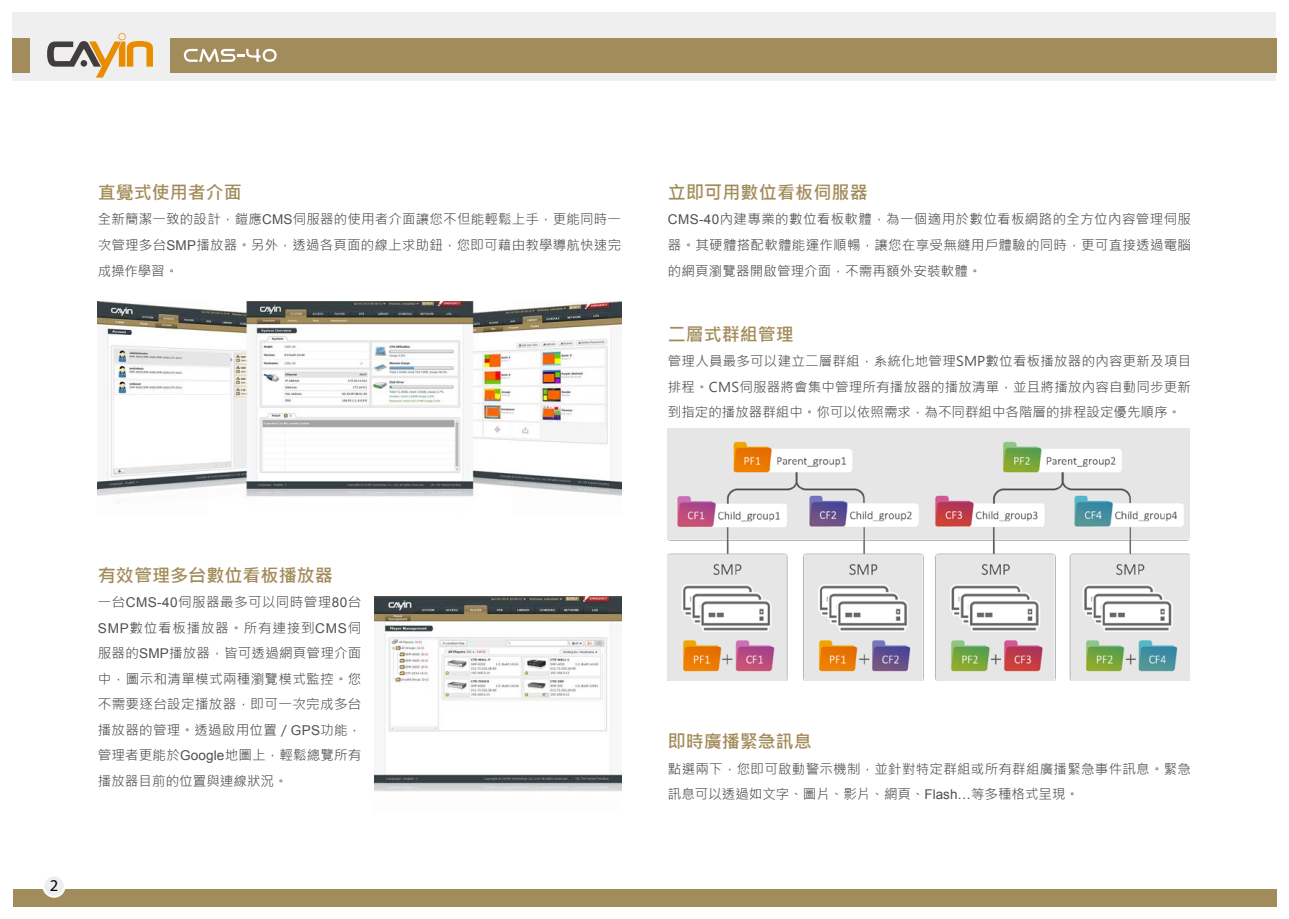
<style>
.page{position:relative;width:1289px;height:919px;background:#fff}
.page>*{position:absolute;margin:0;border:0;box-sizing:border-box;transform-origin:0 0}
.t1{font:700 18px "Microsoft Jheng Hei";color:#a38c5b}
.t2{font:16.5px "Myriad Pro";color:#000}
.t3{font:13.5px/25.5px "Microsoft Jheng Hei";letter-spacing:.015em;color:#505050;text-align:justify}
.s1{font-family:"Arial"}
</style>
<div class="page">
<div style="left:13px;top:889px;width:1263px;height:17px;background:#a38c5b"></div>
<div style="left:13px;top:13px;width:1263px;height:68px;background:#efefef"></div>
<div style="left:170px;top:38px;width:1106px;height:34px;background:#a38c5b"></div>
<div style="left:13px;top:38px;width:17px;height:34px;background:#a38c5b"></div>
<svg style="left:184px;top:49px;width:92px;height:13px"></svg>
<div style="left:43px;top:874px;width:22px;height:23px;background:#fff;border-radius:50%"></div>
<div style="left:44px;top:876px;width:20px;height:19px;background:#eee;border-radius:50%"></div>
<svg style="left:47px;top:33px;width:106px;height:45px"></svg>
<img style="left:98px;top:301px;width:523px;height:202px">
<img style="left:374px;top:596px;width:247px;height:196px">
<img style="left:668px;top:428px;width:521px;height:252px">
<h1 class="t1" style="left:98px;top:181px;width:145px">直覺式使用者介面</h1>
<p class="t3" style="left:98px;top:207px;width:525px">全新簡潔一致的設計，鎧應<span class="s1">CMS</span>伺服器的使用者介面讓您不但能輕鬆上手，更能同時一次管理多台<span class="s1">SMP</span>播放器。另外，透過各頁面的線上求助鈕，您即可藉由教學導航快速完成操作學習。</p>
<h1 class="t1" style="left:668px;top:181px;width:201px">立即可用數位看板伺服器</h1>
<p class="t3" style="left:668px;top:207px;width:524px"><span class="s1">CMS-40</span>內建專業的數位看板軟體，為一個適用於數位看板網路的全方位內容管理伺服器。其硬體搭配軟體能運作順暢，讓您在享受無縫用戶體驗的同時，更可直接透過電腦的網頁瀏覽器開啟管理介面，不需再額外安裝軟體。</p>
<h1 class="t1" style="left:668px;top:323px;width:127px">二層式群組管理</h1>
<p class="t3" style="left:668px;top:348px;width:525px">管理人員最多可以建立二層群組，系統化地管理SMP數位看板播放器的內容更新及項目排程。CMS伺服器將會集中管理所有播放器的播放清單，並且將播放內容自動同步更新到指定的播放器群組中。你可以依照需求，為不同群組中各階層的排程設定優先順序。</p>
<p class="t2" style="left:50px;top:875px;width:10px">2</p>
<h1 class="t1" style="left:98px;top:563px;width:237px">有效管理多台數位看板播放器</h1>
<p class="t3" style="left:98px;top:589px;width:265px">一台<span class="s1">CMS-40</span>伺服器最多可以同時管理<span class="s1">80</span>台<span class="s1">SMP</span>數位看板播放器。所有連接到<span class="s1">CMS</span>伺服器的<span class="s1">SMP</span>播放器，皆可透過網頁管理介面中，圖示和清單模式兩種瀏覽模式監控。您不需要逐台設定播放器，即可一次完成多台播放器的管理。透過啟用位置／<span class="s1">GPS</span>功能，管理者更能於<span class="s1">Google</span>地圖上，輕鬆總覽所有播放器目前的位置與連線狀況。</p>
<h1 class="t1" style="left:668px;top:730px;width:145px">即時廣播緊急訊息</h1>
<p class="t3" style="left:668px;top:756px;width:524px">點選兩下，您即可啟動警示機制，並針對特定群組或所有群組廣播緊急事件訊息。緊急訊息可以透過如文字、圖片、影片、網頁、<span class="s1">Flash…</span>等多種格式呈現。</p>
</div>
